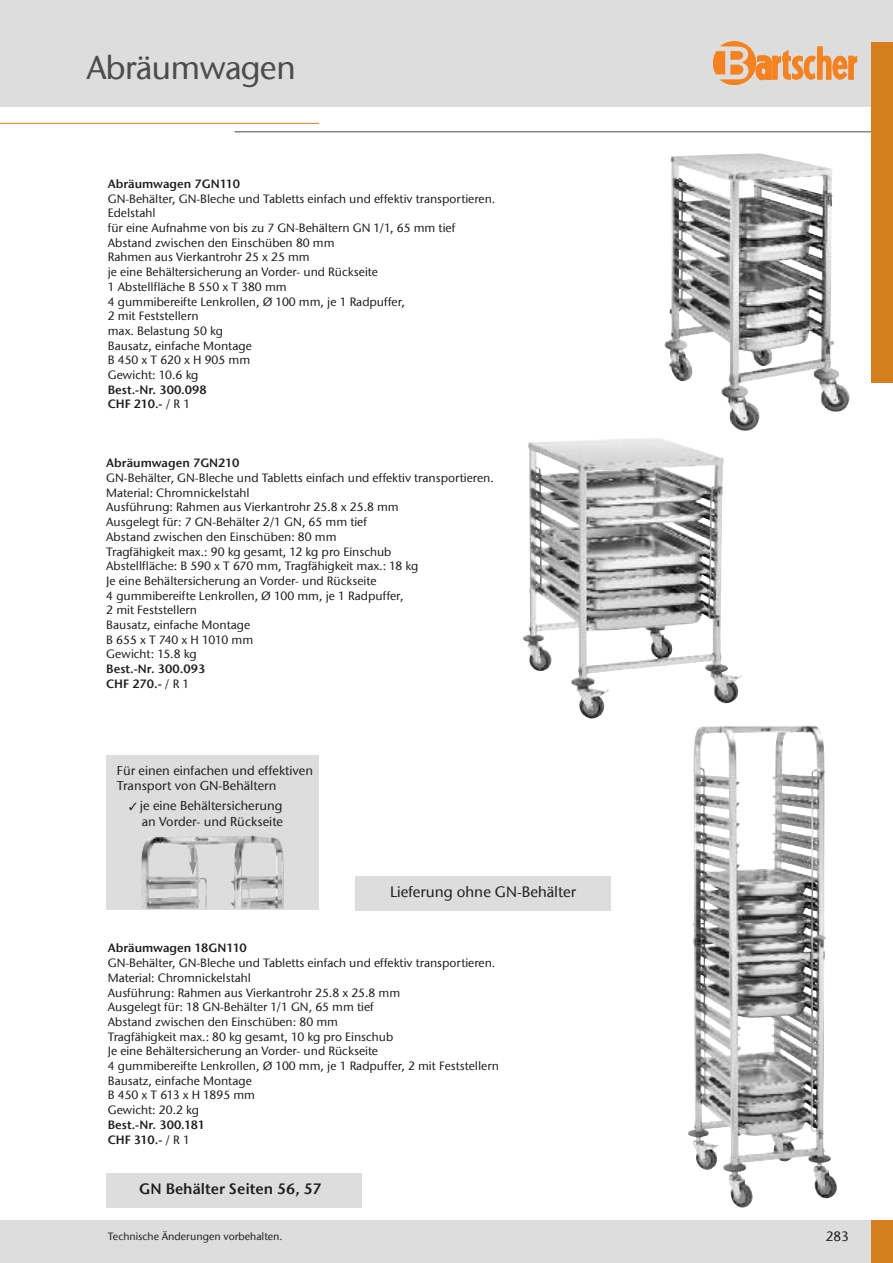
<style>
.page{position:relative;width:893px;height:1263px;background:#fff}
.page>*{position:absolute;margin:0;border:0;box-sizing:border-box;transform-origin:0 0}
.t1{font:500 33px "ITC Stone Sans Com";letter-spacing:-.025em;color:#4c4b4e}
.t2{font:500 15px "ITC Stone Sans Com";color:#201e21}
.t3{font:15px "ITC Stone Sans Com Semi";color:#201e21}
.t4{font:500 13.5px "ITC Stone Sans Com";color:#201e21}
.t5{font:500 12.75px/15.3px "ITC Stone Sans Com";color:#201e21}
.t6{font:500 12px/14.7px "ITC Stone Sans Com";color:#201e21}
.t7{font:12px/14.7px "ITC Stone Sans Com Semi";color:#201e21}
.t8{font:500 10.5px "ITC Stone Sans Com";color:#201e21}
.s1{font-family:"ITC Stone Sans Com";font-weight:500}
</style>
<div class="page">
<hr style="left:235px;top:131px;width:658px;height:1px;background:#4c4b4e">
<div style="left:0;top:0;width:893px;height:106px;background:#deddde"></div>
<div style="left:872px;top:43px;width:21px;height:340px;background:#d57e1d"></div>
<div style="left:0;top:1220px;width:893px;height:43px;background:#deddde"></div>
<div style="left:872px;top:1220px;width:21px;height:43px;background:#d57e1d"></div>
<hr style="left:0;top:123px;width:319px;height:1px;background:#d57e1d">
<svg style="left:713px;top:41px;width:144px;height:44px"></svg>
<div style="left:106px;top:1174px;width:255px;height:34px;background:#deddde"></div>
<img style="left:701px;top:732px;width:136px;height:466px">
<img style="left:664px;top:153px;width:185px;height:278px">
<div style="left:106px;top:755px;width:213px;height:155px;background:#deddde"></div>
<img style="left:141px;top:835px;width:143px;height:74px">
<hr style="left:191px;top:848px;width:3px;height:16px;background:#8f8f90">
<svg style="left:189px;top:861px;width:8px;height:14px"></svg>
<img style="left:523px;top:438px;width:219px;height:281px">
<hr style="left:236px;top:848px;width:3px;height:16px;background:#8f8f90">
<svg style="left:234px;top:861px;width:8px;height:14px"></svg>
<div style="left:355px;top:876px;width:256px;height:34px;background:#deddde"></div>
<h1 class="t1" style="left:87px;top:48px;width:211px">Abräumwagen</h1>
<p class="t7" style="left:108px;top:176px;width:134px">Abräumwagen 7GN110</p>
<p class="t6" style="left:108px;top:191px;width:389px">GN-Behälter, GN-Bleche und Tabletts einfach und effektiv transportieren.<br>Edelstahl<br>für eine Aufnahme von bis zu 7 GN-Behältern GN 1/1, 65 mm tief Abstand zwischen den Einschüben 80 mm<br>Rahmen aus Vierkantrohr 25 x 25 mm<br>je eine Behältersicherung an Vorder- und Rückseite<br>1 Abstellfläche B 550 x T 380 mm<br>4 gummibereifte Lenkrollen, Ø 100 mm, je 1 Radpuffer,<br>2 mit Feststellern<br>max. Belastung 50 kg<br>Bausatz, einfache Montage<br>B450xT620xH905mm<br>Gewicht: 10.6 kg</p>
<p class="t7" style="left:108px;top:382px;width:101px">Best.-Nr. 300.098<br>CHF 210.- <span class="s1">/ R 1</span></p>
<p class="t7" style="left:106px;top:456px;width:135px">Abräumwagen 7GN210</p>
<p class="t6" style="left:106px;top:470px;width:389px">GN-Behälter, GN-Bleche und Tabletts einfach und effektiv transportieren.<br>Material: Chromnickelstahl<br>Ausführung: Rahmen aus Vierkantrohr 25.8 x 25.8 mm<br>Ausgelegt für: 7 GN-Behälter 2/1 GN, 65 mm tief<br>Abstand zwischen den Einschüben: 80 mm<br>Tragfähigkeit max.: 90 kg gesamt, 12 kg pro Einschub<br>Abstellfläche: B 590 x T 670 mm, Tragfähigkeit max.: 18 kg<br>Je eine Behältersicherung an Vorder- und Rückseite<br>4 gummibereifte Lenkrollen, Ø 100 mm, je 1 Radpuffer,<br>2 mit Feststellern<br>Bausatz, einfache Montage<br>B 655 x T 740 x H 1010 mm<br>Gewicht: 15.8 kg</p>
<p class="t7" style="left:106px;top:662px;width:101px">Best.-Nr. 300.093<br>CHF 270.- <span class="s1">/ R 1</span></p>
<p class="t5" style="left:117px;top:763px;width:198px">Für einen einfachen und effektiven<br>Transport von GN-Behältern</p>
<p class="t5" style="left:129px;top:798px;width:155px;text-align:right">✓ je eine Behältersicherung an Vorder- und Rückseite</p>
<p class="t2" style="left:390px;top:882px;width:188px">Lieferung ohne GN-Behälter</p>
<p class="t7" style="left:108px;top:941px;width:141px">Abräumwagen 18GN110</p>
<p class="t6" style="left:108px;top:956px;width:393px">GN-Behälter, GN-Bleche und Tabletts einfach und effektiv transportieren.<br>Material: Chromnickelstahl<br>Ausführung: Rahmen aus Vierkantrohr 25.8 x 25.8 mm<br>Ausgelegt für: 18 GN-Behälter 1/1 GN, 65 mm tief<br>Abstand zwischen den Einschüben: 80 mm<br>Tragfähigkeit max.: 80 kg gesamt, 10 kg pro Einschub<br>Je eine Behältersicherung an Vorder- und Rückseite<br>4 gummibereifte Lenkrollen, Ø 100 mm, je 1 Radpuffer, 2 mit Feststellern Bausatz, einfache Montage<br>B 450 x T 613 x H 1895 mm<br>Gewicht: 20.2 kg</p>
<p class="t7" style="left:108px;top:1117px;width:99px">Best.-Nr. 300.181<br>CHF 310.- <span class="s1">/ R 1</span></p>
<p class="t3" style="left:139px;top:1179px;width:184px">GN Behälter Seiten 56, 57</p>
<p class="t8" style="left:108px;top:1230px;width:176px">Technische Änderungen vorbehalten.</p>
<p class="t4" style="left:826px;top:1228px;width:25px">283</p>
</div>
